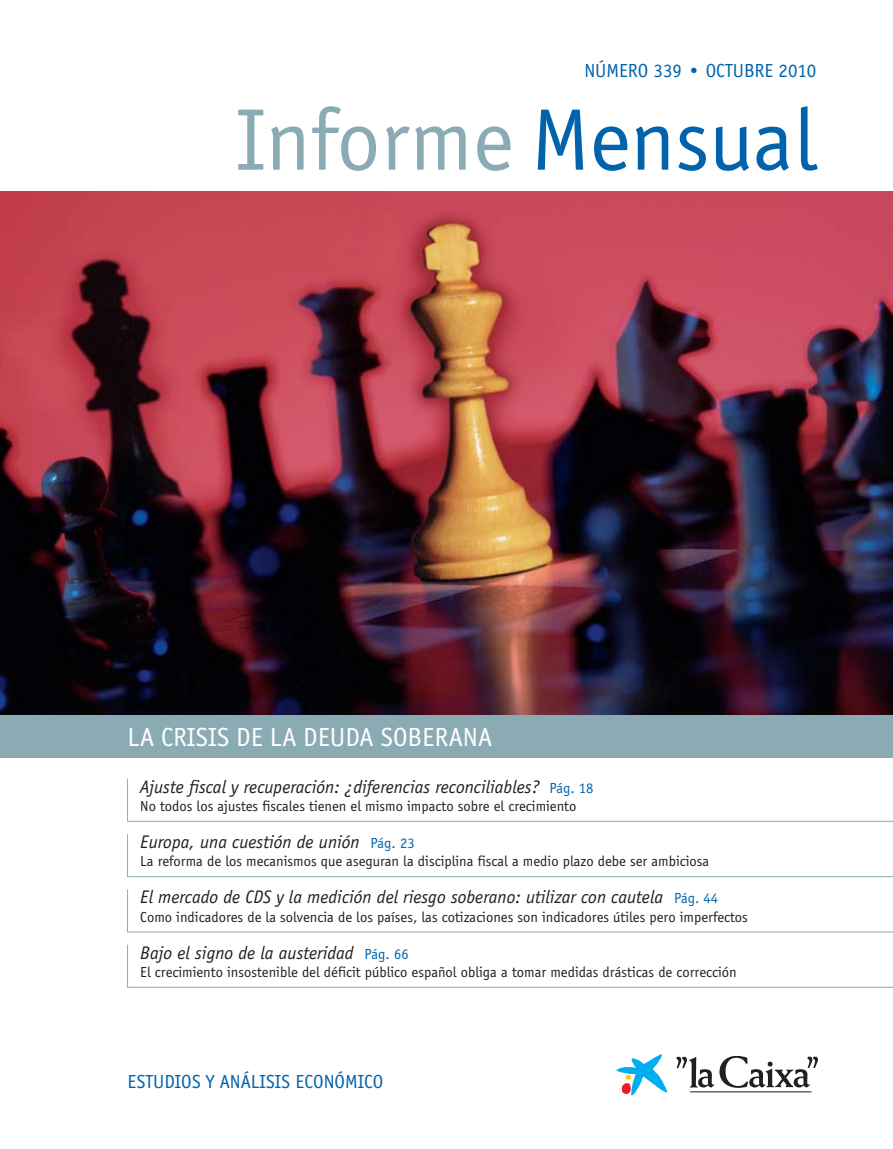
<style>
.page{position:relative;width:893px;height:1149px;background:#fff}
.page>*{position:absolute;margin:0;border:0;box-sizing:border-box;transform-origin:0 0}
.t1{font:90px "Officina Sans";color:#8babb4}
.t2{font:27px "Officina Sans";color:#fff}
.t3{font:19.5px "Officina Sans";color:#0063ac}
.t4{font:italic 18.75px "Officina Sans";color:#231f20}
.t5{font:15px "Officina Sans";color:#231f20}
.s1{color:#0063ac}
.s2{font-style:normal;font-size:15px;color:#0063ac}
</style>
<div class="page">
<img style="left:0;top:191px;width:893px;height:523px">
<hr style="left:690px;top:1090px;width:121px;height:1px;background:#231f20">
<svg style="left:616px;top:1054px;width:51px;height:41px"></svg>
<svg style="left:676px;top:1055px;width:142px;height:32px"></svg>
<hr style="left:127px;top:778px;width:1px;height:43px;background:#8babb4">
<hr style="left:128px;top:820px;width:765px;height:1px;background:#8babb4">
<hr style="left:127px;top:833px;width:1px;height:43px;background:#8babb4">
<hr style="left:128px;top:876px;width:765px;height:1px;background:#8babb4">
<hr style="left:127px;top:889px;width:1px;height:43px;background:#8babb4">
<hr style="left:128px;top:931px;width:765px;height:1px;background:#8babb4">
<hr style="left:127px;top:944px;width:1px;height:43px;background:#8babb4">
<hr style="left:128px;top:986px;width:765px;height:1px;background:#8babb4">
<div style="left:0;top:714px;width:893px;height:43px;background:#8babb4"></div>
<p class="t3" style="left:584px;top:63px;width:234px">NÚMERO 339 • OCTUBRE 2010</p>
<p class="t1" style="left:236px;top:104px;width:582px">Informe <span class="s1">Mensual</span></p>
<p class="t2" style="left:128px;top:726px;width:366px">LA CRISIS DE LA DEUDA SOBERANA</p>
<p class="t2" style="left:161px;top:728px;width:343px">REFORMA DEL SECTOR SERVICIOS</p>
<p class="t4" style="left:140px;top:779px;width:455px">Ajuste fiscal y recuperación: ¿diferencias reconciliables? <span class="s2">Pág. 18</span></p>
<p class="t5" style="left:140px;top:799px;width:438px">No todos los ajustes fiscales tienen el mismo impacto sobre el crecimiento</p>
<p class="t4" style="left:140px;top:834px;width:276px">Europa, una cuestión de unión <span class="s2">Pág. 23</span></p>
<p class="t5" style="left:140px;top:855px;width:570px">La reforma de los mecanismos que aseguran la disciplina fiscal a medio plazo debe ser ambiciosa</p>
<p class="t4" style="left:140px;top:889px;width:579px">El mercado de CDS y la medición del riesgo soberano: utilizar con cautela <span class="s2">Pág. 44</span></p>
<p class="t5" style="left:140px;top:910px;width:609px">Como indicadores de la solvencia de los países, las cotizaciones son indicadores útiles pero imperfectos</p>
<p class="t4" style="left:140px;top:944px;width:270px">Bajo el signo de la austeridad <span class="s2">Pág. 66</span></p>
<p class="t5" style="left:140px;top:965px;width:598px">El crecimiento insostenible del déficit público español obliga a tomar medidas drásticas de corrección</p>
<p class="t3" style="left:128px;top:1073px;width:257px">ESTUDIOS Y ANÁLISIS ECONÓMICO</p>
</div>
